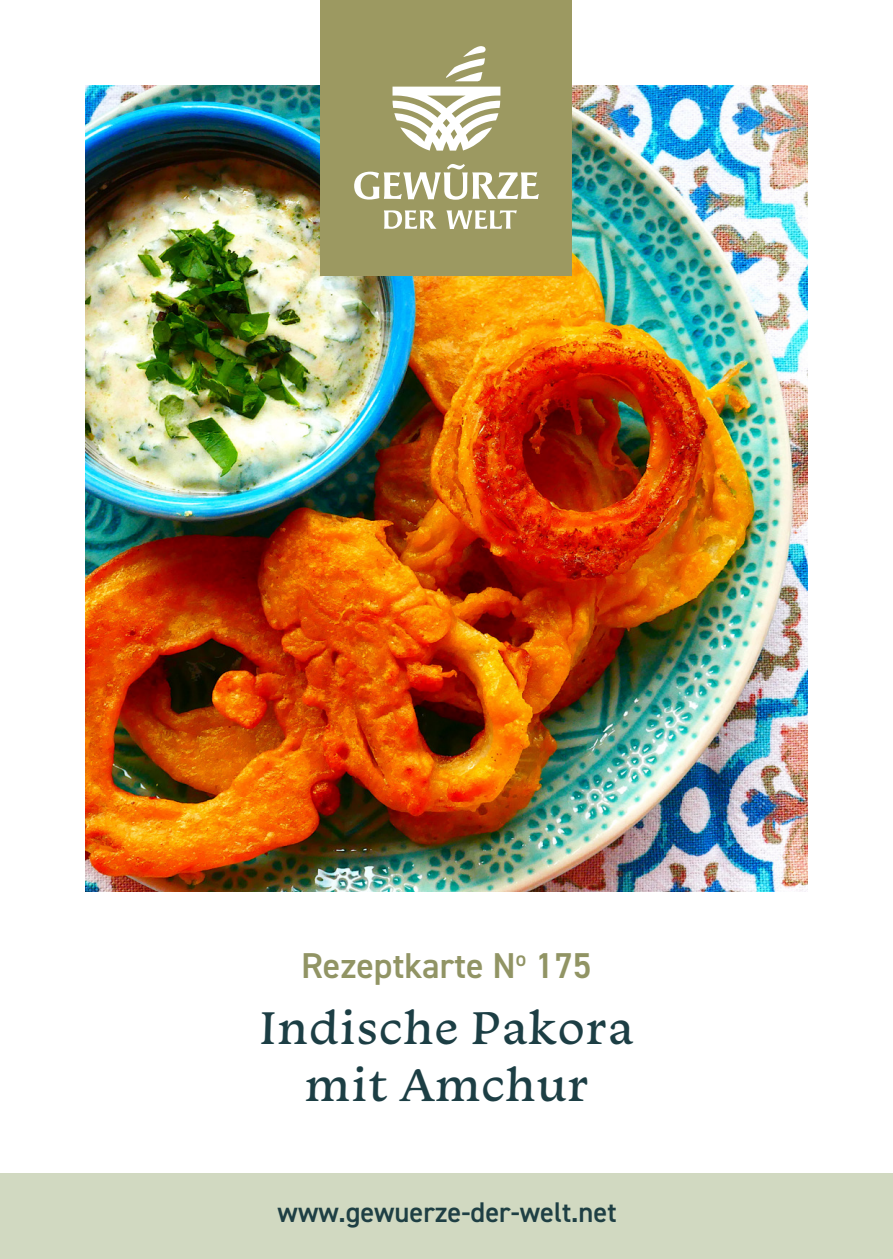
<style>
.page{position:relative;width:893px;height:1259px;background:#fff}
.page>*{position:absolute;margin:0;border:0;box-sizing:border-box;transform-origin:0 0}
.t1{font:48px "Monarcha";letter-spacing:.02em;color:#1c3e44}
.t2{font:600 36px "DIN2014";color:#919464}
.t3{font:600 28.5px "DIN2014";color:#1e3f44}
</style>
<div class="page">
<div style="left:0;top:1174px;width:893px;height:85px;background:#d1d9c1"></div>
<img style="left:85px;top:85px;width:723px;height:806px">
<div style="left:321px;top:0;width:251px;height:275px;background:#9c9961"></div>
<svg style="left:384px;top:210px;width:52px;height:19px"></svg>
<svg style="left:446px;top:210px;width:71px;height:19px"></svg>
<svg style="left:354px;top:164px;width:185px;height:36px"></svg>
<svg style="left:446px;top:46px;width:40px;height:35px"></svg>
<svg style="left:392px;top:87px;width:108px;height:64px"></svg>
<p class="t2" style="left:301px;top:942px;width:292px">Rezeptkarte N<sup>o</sup> 175</p>
<p class="t1" style="left:259px;top:996px;width:375px">Indische Pakora</p>
<p class="t1" style="left:305px;top:1053px;width:285px">mit Amchur</p>
<p class="t3" style="left:277px;top:1193px;width:341px">www.gewuerze-der-welt.net</p>
</div>
